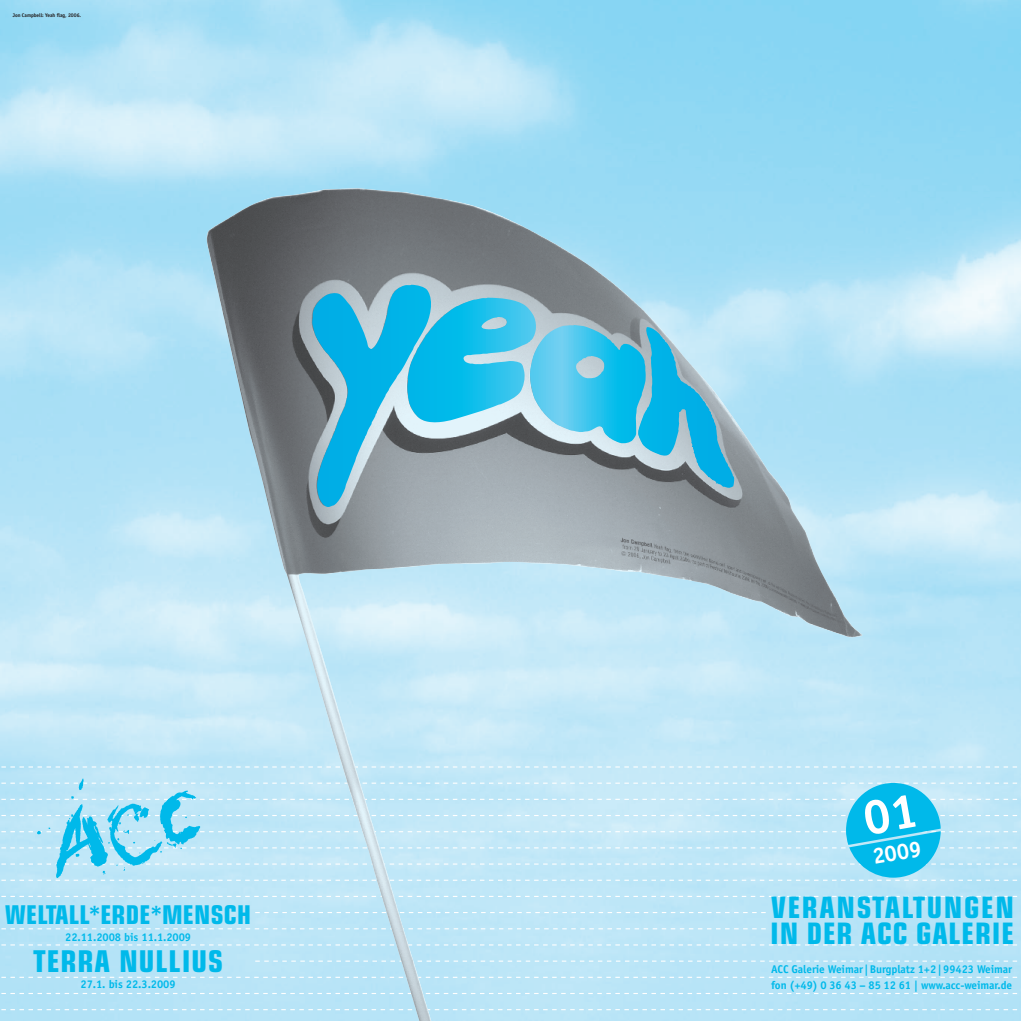
<style>
.page{position:relative;width:1021px;height:1021px;background:#fff}
.page>*{position:absolute;margin:0;border:0;box-sizing:border-box;transform-origin:0 0}
.t1{font:700 condensed 30px "Eurostile";color:#00b9ea}
.t2{font:700 condensed 29.55px "Eurostile";letter-spacing:.03em;color:#00b9ea}
.t3{font:700 condensed 29.55px "Eurostile";letter-spacing:.055em;color:#00b9ea}
.t4{font:700 condensed 25.88px "Eurostile";letter-spacing:.01em;color:#00b9ea}
.t5{font:700 22.5px "Officina Sans";color:#fff}
.t6{font:700 11.25px/16.1px "Officina Sans";letter-spacing:-.01em;color:#00b9ea}
.t7{font:700 5.25px "Officina Sans";letter-spacing:-.005em;color:#231f20}
.s1{font-family:"Interstate";font-weight:400}
</style>
<div class="page">
<svg style="left:0;top:944px;width:1020px;height:1px"></svg>
<svg style="left:862px;top:960px;width:158px;height:1px"></svg>
<svg style="left:0;top:976px;width:1020px;height:1px"></svg>
<svg style="left:0;top:992px;width:1020px;height:2px"></svg>
<svg style="left:0;top:1009px;width:1020px;height:1px"></svg>
<svg style="left:0;top:766px;width:1020px;height:1px"></svg>
<svg style="left:0;top:895px;width:1020px;height:2px"></svg>
<svg style="left:0;top:928px;width:206px;height:1px"></svg>
<img style="left:206px;top:188px;width:656px;height:832px">
<svg style="left:311px;top:283px;width:424px;height:226px;background:#6bb4cb"></svg>
<svg style="left:0;top:778px;width:1020px;height:102px;background:#b0e3f6"></svg>
<p class="t7" style="left:13px;top:12px;width:70px">Jon Campbell: Yeah flag, 2006.</p>
<h3 class="t5" style="left:870px;top:842px;width:51px;rotate:-10deg">2009</h3>
<h3 class="t4" style="left:5px;top:899px;width:247px">WELTALL<span class="s1">*</span>ERDE<span class="s1">*</span>MENSCH</h3>
<h2 class="t3" style="left:771px;top:889px;width:226px">VERANSTALTUNGEN</h2>
<p class="t6" style="left:65px;top:928px;width:127px">22.11.2008 bis 11.1.2009</p>
<h1 class="t1" style="left:33px;top:943px;width:191px">TERRA NULLIUS</h1>
<p class="t6" style="left:80px;top:976px;width:97px">27.1. bis 22.3.2009</p>
<h2 class="t2" style="left:770px;top:915px;width:245px">IN DER ACC GALERIE</h2>
<p class="t6" style="left:771px;top:960px;width:242px">ACC Galerie Weimar |Burgplatz 1+2|99423 Weimar fon (+49) 0 36 43 – 85 12 61 | www.acc-weimar.de</p>
</div>
